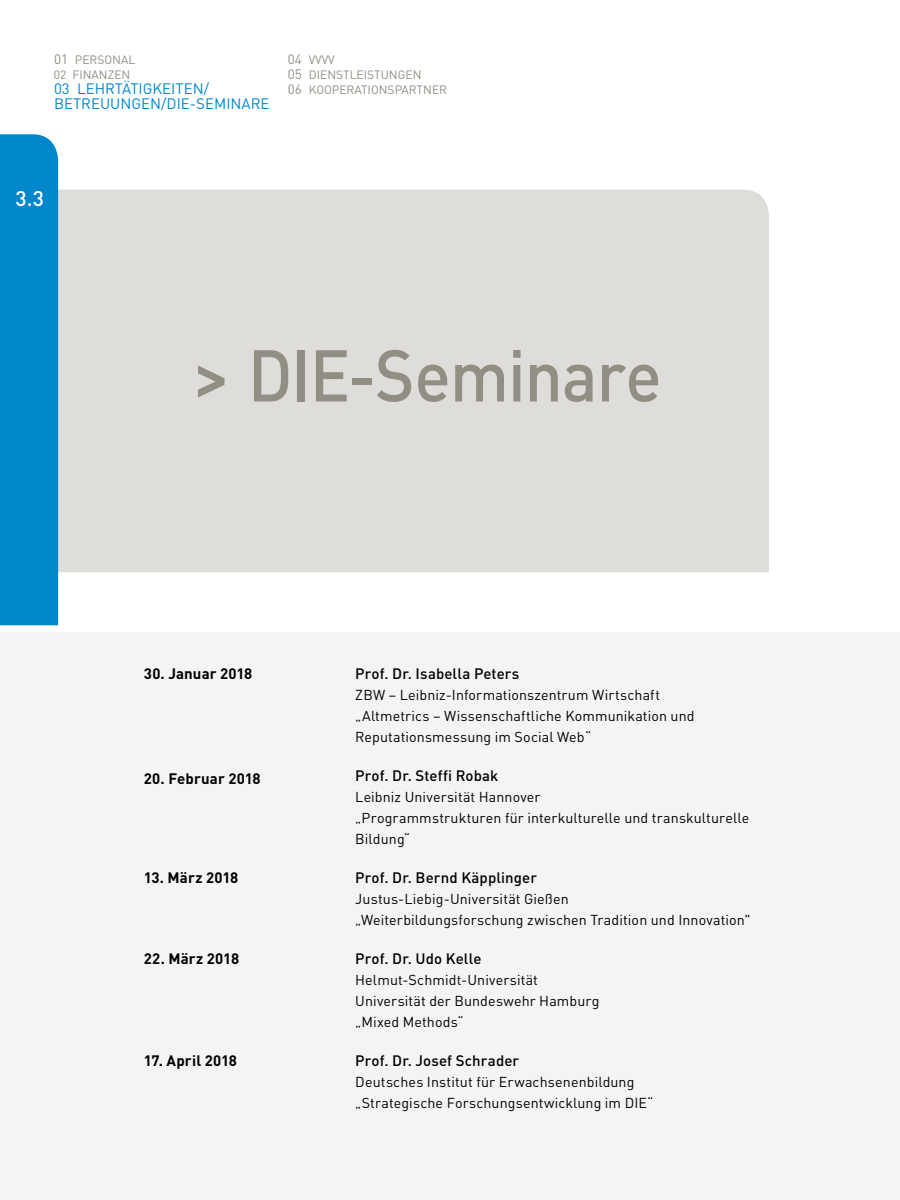
<style>
.page{position:relative;width:900px;height:1200px;background:#fff}
.page>*{position:absolute;margin:0;border:0;box-sizing:border-box;transform-origin:0 0}
.t1{font:500 72px "DIN Pro";letter-spacing:-.015em;color:#928e83}
.t2{font:500 21px "DIN Pro";color:#fff}
.t3{font:500 15px "DIN Pro";letter-spacing:.01em;color:#000}
.t4{font:700 15px "DIN Pro";letter-spacing:.005em;color:#000}
.t5{font:15px/15px "DIN Pro";color:#0087cc}
.t6{font:14.25px/21px "DIN Pro";letter-spacing:.01em;color:#000}
.t7{font:12px/15px "DIN Pro";color:#928e83}
.s1{font-size:13.5px}
</style>
<div class="page">
<div style="left:58px;top:190px;width:711px;height:382px;background:#deddda"></div>
<div style="left:0;top:134px;width:58px;height:491px;background:#0087cc"></div>
<div style="left:0;top:632px;width:900px;height:568px;background:#f4f4f3"></div>
<p class="t7" style="left:54px;top:51px;width:83px"><span class="s1">01</span> PERSONAL<br>02 FINANZEN</p>
<p class="t5" style="left:54px;top:79px;width:217px">03 LEHRTÄTIGKEITEN/<br>BETREUUNGEN/DIE-SEMINARE</p>
<p class="t7" style="left:288px;top:51px;width:161px"><span class="s1">04</span> VVVV<br><span class="s1">05</span> DIENSTLEISTUNGEN<br><span class="s1">06</span> KOOPERATIONSPARTNER</p>
<h2 class="t2" style="left:16px;top:181px;width:30px">3.3</h2>
<h1 class="t1" style="left:192px;top:317px;width:471px">&gt; DIE-Seminare</h1>
<p class="t4" style="left:144px;top:661px;width:110px">30. Januar 2018</p>
<p class="t4" style="left:144px;top:766px;width:118px">20. Februar 2018</p>
<p class="t4" style="left:144px;top:865px;width:96px">13. März 2018</p>
<p class="t4" style="left:144px;top:946px;width:97px">22. März 2018</p>
<p class="t4" style="left:144px;top:1048px;width:94px">17. April 2018</p>
<p class="t3" style="left:355px;top:661px;width:166px">Prof. Dr. Isabella Peters</p>
<p class="t6" style="left:355px;top:683px;width:341px">ZBW – Leibniz-Informationszentrum Wirtschaft „Altmetrics – Wissenschaftliche Kommunikation und<br>Reputationsmessung im Social Web“</p>
<p class="t3" style="left:355px;top:763px;width:145px">Prof. Dr. Steffi Robak</p>
<p class="t6" style="left:355px;top:785px;width:395px">Leibniz Universität Hannover<br>„Programmstrukturen für interkulturelle und transkulturelle<br>Bildung“</p>
<p class="t3" style="left:355px;top:865px;width:183px">Prof. Dr. Bernd Käpplinger</p>
<p class="t6" style="left:355px;top:887px;width:397px">Justus-Liebig-Universität Gießen<br>„Weiterbildungsforschung zwischen Tradition und Innovation"</p>
<p class="t3" style="left:355px;top:946px;width:128px">Prof. Dr. Udo Kelle</p>
<p class="t6" style="left:355px;top:968px;width:246px">Helmut-Schmidt-Universität<br>Universität der Bundeswehr Hamburg „Mixed Methods“</p>
<p class="t3" style="left:355px;top:1048px;width:165px">Prof. Dr. Josef Schrader</p>
<p class="t6" style="left:355px;top:1070px;width:300px">Deutsches Institut für Erwachsenenbildung „Strategische Forschungsentwicklung im DIE“</p>
</div>
